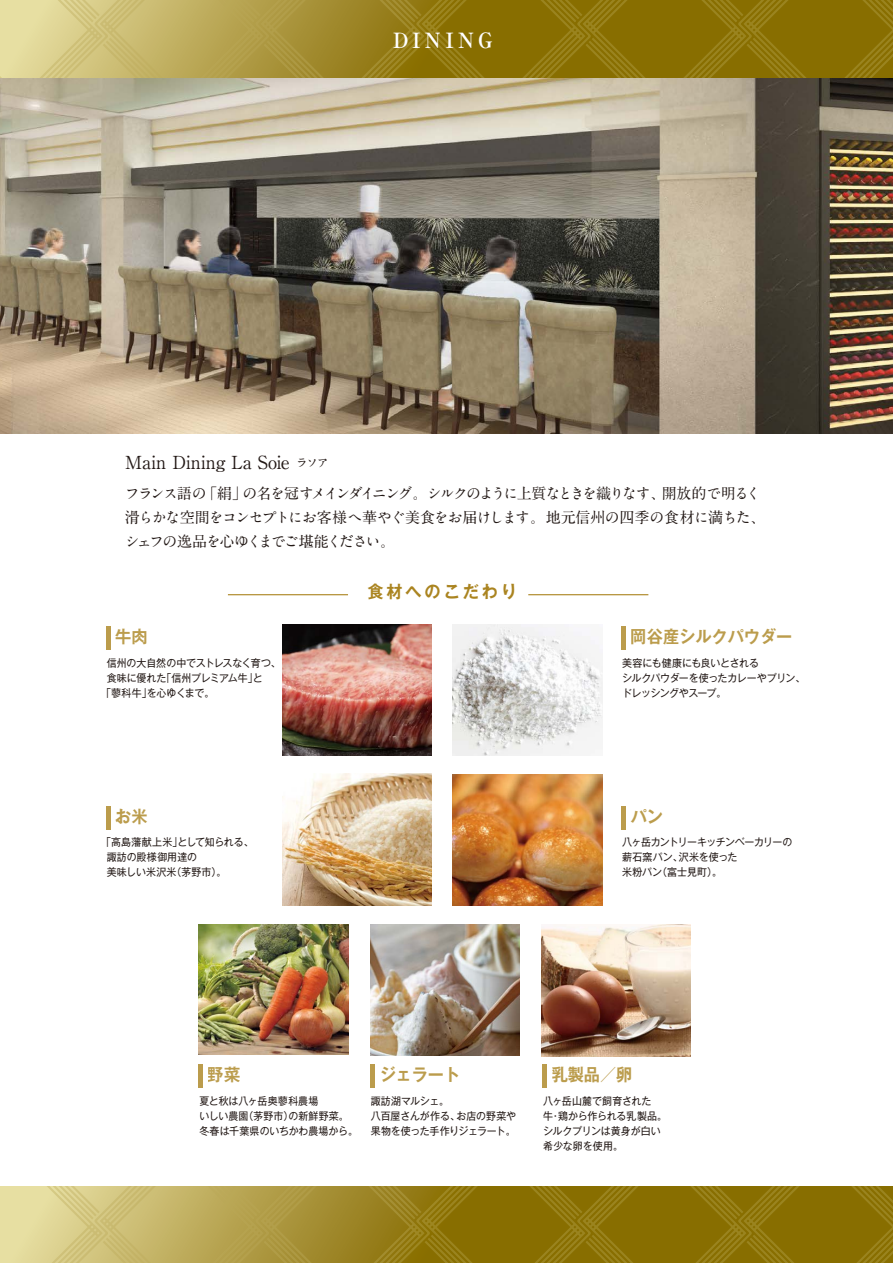
<style>
.page{position:relative;width:893px;height:1263px;background:#fff}
.page>*{position:absolute;margin:0;border:0;box-sizing:border-box;transform-origin:0 0}
.t1{font:700 21px "Ryumin Pr 6 N";letter-spacing:.225em;color:#fff}
.t2{font:700 18px "A1 Mincho Std";letter-spacing:.005em;color:#221815}
.t3{font:700 17.1px "Gothic MB101 Pro De";color:#aa8420;scale:.95 1}
.t4{font:700 17.1px "Gothic MB101 Pro De";letter-spacing:.18em;color:#aa8420;scale:.95 1}
.t5{font:700 15px/24px "A1 Mincho Std";letter-spacing:-.095em;color:#221815}
.t6{font:10.5px/15px "Gothic MB101 Pro";letter-spacing:-.01em;color:#221815;scale:.95 1}
.t7{font:10.5px/15px "Gothic MB101 Pro";letter-spacing:-.035em;color:#221815;scale:.95 1}
.s1{font-size:12px}
</style>
<div class="page">
<svg style="left:0;top:1186px;width:893px;height:77px;background:#a28c2d"></svg>
<svg style="left:0;top:0;width:893px;height:79px;background:#a18b2d"></svg>
<img style="left:1px;top:79px;width:892px;height:355px">
<hr style="left:106px;top:626px;width:4px;height:24px;background:#bb9c4c">
<hr style="left:106px;top:806px;width:4px;height:24px;background:#bb9c4c">
<hr style="left:199px;top:1064px;width:4px;height:24px;background:#bb9c4c">
<hr style="left:370px;top:1064px;width:4px;height:24px;background:#bb9c4c">
<div style="left:542px;top:1064px;width:5px;height:24px;background:#bb9c4c"></div>
<div style="left:621px;top:626px;width:5px;height:24px;background:#bb9c4c"></div>
<div style="left:621px;top:806px;width:5px;height:24px;background:#bb9c4c"></div>
<hr style="left:228px;top:594px;width:120px;height:1px;background:#aa8420">
<hr style="left:528px;top:594px;width:120px;height:1px;background:#aa8420">
<img style="left:453px;top:774px;width:149px;height:132px">
<img style="left:282px;top:774px;width:150px;height:132px">
<img style="left:282px;top:624px;width:150px;height:132px">
<img style="left:453px;top:624px;width:149px;height:132px">
<img style="left:541px;top:924px;width:150px;height:132px">
<img style="left:370px;top:924px;width:149px;height:132px">
<img style="left:199px;top:924px;width:149px;height:130px">
<h1 class="t1" style="left:393px;top:23px;width:101px">DINING</h1>
<h2 class="t2" style="left:125px;top:447px;width:205px">Main Dining La Soie <span class="s1">ラソア</span></h2>
<h3 class="t5" style="left:125px;top:479px;width:643px">フランス語の「絹」の名を冠すメインダイニング。シルクのように上質なときを織りなす、開放的で明るく滑らかな空間をコンセプトにお客様へ華やぐ美食をお届けします。地元信州の四季の食材に満ちた、シェフの逸品を心ゆくまでご堪能ください。</h3>
<h3 class="t3" style="left:115px;top:622px;width:36px">牛肉</h3>
<p class="t6" style="left:107px;top:653px;width:185px">信州の大自然の中でストレスなく育つ、</p>
<p class="t6" style="left:107px;top:669px;width:166px">食味に優れた「信州プレミアム牛」と</p>
<p class="t6" style="left:101px;top:684px;width:121px">「蓼科牛」を心ゆくまで。</p>
<h3 class="t3" style="left:115px;top:802px;width:36px">お米</h3>
<p class="t6" style="left:107px;top:833px;width:156px;text-indent:-5px">「高島藩献上米」として知られる、諏訪の殿様御用達の<br>美味しい米沢米（茅野市）。</p>
<h3 class="t4" style="left:367px;top:577px;width:159px">食材へのこだわり</h3>
<h3 class="t3" style="left:631px;top:622px;width:172px">岡谷産シルクパウダー</h3>
<p class="t7" style="left:622px;top:653px;width:194px">美容にも健康にも良いとされる<br>シルクパウダーを使ったカレーやプリン、ドレッシングやスープ。</p>
<h3 class="t3" style="left:631px;top:802px;width:36px">パン</h3>
<p class="t6" style="left:622px;top:833px;width:181px">八ヶ岳カントリーキッチンベーカリーの薪石窯パン、沢米を使った<br>米粉パン（富士見町）。</p>
<h3 class="t3" style="left:208px;top:1060px;width:36px">野菜</h3>
<p class="t6" style="left:199px;top:1091px;width:168px">夏と秋は八ヶ岳奥蓼科農場<br>いしい農園（茅野市）の新鮮野菜。冬春は千葉県のいちかわ農場から。</p>
<h3 class="t3" style="left:379px;top:1060px;width:87px">ジェラート</h3>
<p class="t6" style="left:371px;top:1091px;width:155px">諏訪湖マルシェ。<br>八百屋さんが作る、お店の野菜や果物を使った手作りジェラート。</p>
<h3 class="t3" style="left:552px;top:1060px;width:87px">乳製品／卵</h3>
<p class="t6" style="left:543px;top:1091px;width:132px">八ヶ岳山麓で飼育された<br>牛・鶏から作られる乳製品。シルクプリンは黄身が白い希少な卵を使用。</p>
</div>
